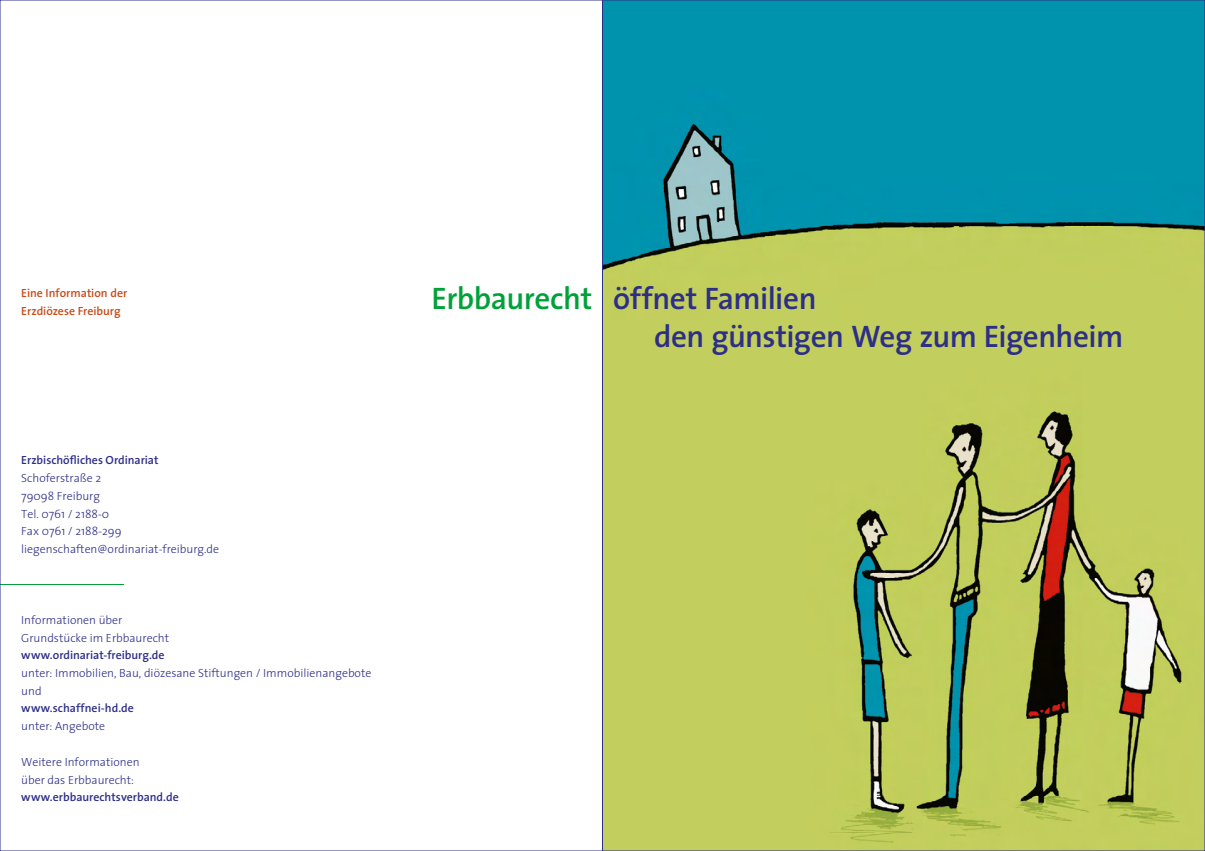
<style>
.page{position:relative;width:1205px;height:851px;background:#fff}
.page>*{position:absolute;margin:0;border:0;box-sizing:border-box;transform-origin:0 0}
.t1{font:600 31.25px/37.5px "The Sans";letter-spacing:-.02em;color:#2d2e88}
.t2{font:300 11.88px/17.8px "The Sans";color:#2d2e88}
.t3{font:600 11.88px "The Sans";color:#2d2e88}
.t4{font:600 11.88px/17.5px "The Sans";color:#c64b19}
.s1{color:#00a139}
</style>
<div class="page">
<img style="left:604px;top:2px;width:599px;height:846px">
<hr style="left:0;top:584px;width:124px;height:1px;background:#00a139">
<p class="t4" style="left:21px;top:284px;width:108px">Eine Information der<br>Erzdiözese Freiburg</p>
<p class="t3" style="left:21px;top:450px;width:139px">Erzbischöfliches Ordinariat</p>
<p class="t2" style="left:21px;top:468px;width:199px">Schoferstraße 2<br>79098 Freiburg<br>Tel. 0761 / 2188-0<br>Fax 0761 / 2188-299 liegenschaften@ordinariat-freiburg.de</p>
<p class="t2" style="left:21px;top:610px;width:149px">Informationen über<br>Grundstücke im Erbbaurecht</p>
<p class="t3" style="left:21px;top:645px;width:145px">www.ordinariat-freiburg.de</p>
<p class="t2" style="left:21px;top:663px;width:352px">unter: Immobilien, Bau, diözesane Stiftungen / Immobilienangebote und</p>
<p class="t3" style="left:21px;top:698px;width:114px">www.schaffnei-hd.de</p>
<p class="t2" style="left:21px;top:716px;width:85px">unter: Angebote</p>
<p class="t2" style="left:21px;top:752px;width:120px">Weitere Informationen über das Erbbaurecht:</p>
<p class="t3" style="left:21px;top:787px;width:159px">www.erbbaurechtsverband.de</p>
<h1 class="t1" style="left:654px;top:279px;width:471px;text-indent:-222px"><span class="s1">Erbbaurecht</span> öffnet Familien<br>den günstigen Weg zum Eigenheim</h1>
</div>
